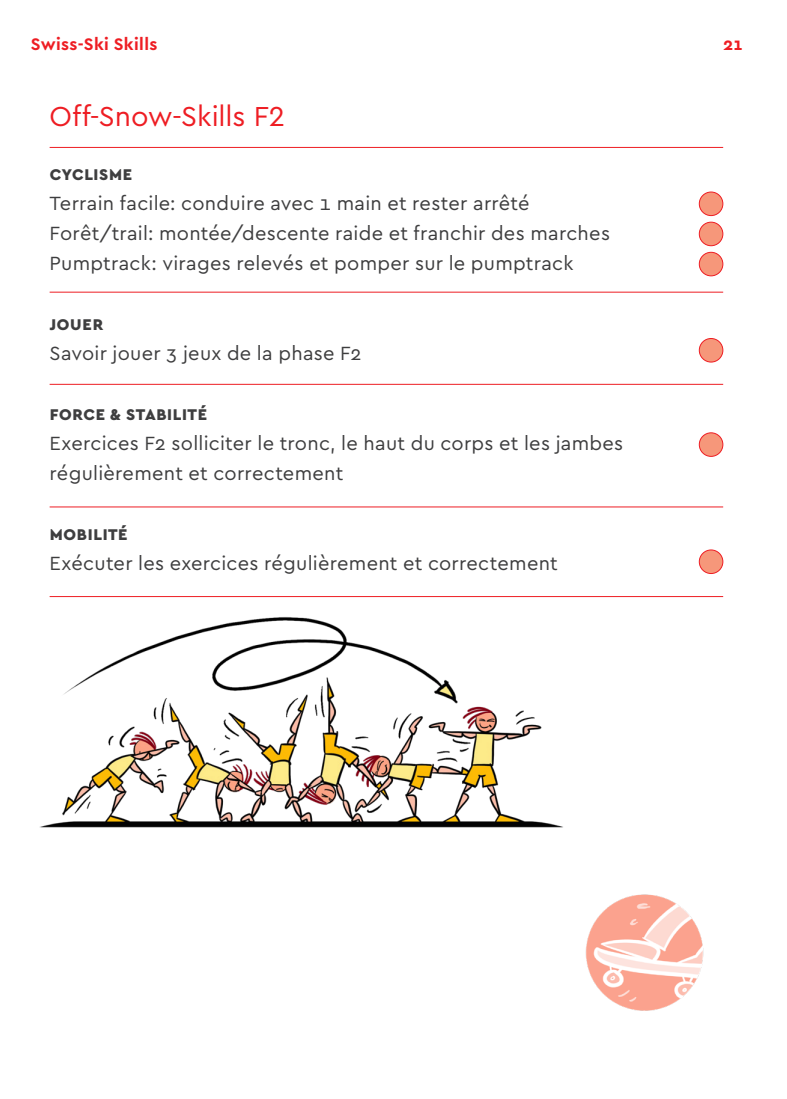
<style>
.page{position:relative;width:787px;height:1099px;background:#fff}
.page>*{position:absolute;margin:0;border:0;box-sizing:border-box;transform-origin:0 0}
.t1{font:28.75px "Cera";letter-spacing:-.005em;color:#ee1d23}
.t2{font:20px/30px "Cera";letter-spacing:.015em;color:#3e3e3f}
.t3{font:700 17.5px "Cera";letter-spacing:.02em;color:#ee1d23}
.t4{font:900 16.25px "Cera";letter-spacing:.04em;color:#3e3e3f}
</style>
<div class="page">
<img style="left:585px;top:894px;width:119px;height:117px">
<hr style="left:50px;top:147px;width:673px;height:1px;background:#ee1d23">
<hr style="left:50px;top:292px;width:673px;height:1px;background:#ee1d23">
<hr style="left:50px;top:384px;width:673px;height:1px;background:#ee1d23">
<hr style="left:50px;top:506px;width:673px;height:1px;background:#ee1d23">
<hr style="left:50px;top:596px;width:673px;height:1px;background:#ee1d23">
<div style="left:699px;top:222px;width:24px;height:24px;background:#f6977a;border-radius:50%"></div>
<div style="left:699px;top:222px;width:24px;height:24px;border:1px solid #ee1d23;border-radius:50%"></div>
<div style="left:699px;top:192px;width:24px;height:23px;background:#f6977a;border-radius:50%"></div>
<div style="left:699px;top:192px;width:24px;height:24px;border:1px solid #ee1d23;border-radius:50%"></div>
<div style="left:699px;top:252px;width:24px;height:24px;background:#f6977a;border-radius:50%"></div>
<div style="left:699px;top:252px;width:24px;height:24px;border:1px solid #ee1d23;border-radius:50%"></div>
<div style="left:699px;top:338px;width:24px;height:24px;background:#f6977a;border-radius:50%"></div>
<div style="left:699px;top:338px;width:24px;height:24px;border:1px solid #ee1d23;border-radius:50%"></div>
<div style="left:699px;top:433px;width:24px;height:23px;background:#f6977a;border-radius:50%"></div>
<div style="left:699px;top:432px;width:24px;height:24px;border:1px solid #ee1d23;border-radius:50%"></div>
<div style="left:699px;top:550px;width:24px;height:23px;background:#f6977a;border-radius:50%"></div>
<div style="left:699px;top:549px;width:24px;height:25px;border:1px solid #ee1d23;border-radius:50%"></div>
<img style="left:40px;top:596px;width:526px;height:232px">
<p class="t3" style="left:31px;top:32px;width:128px">Swiss-Ski Skills</p>
<p class="t3" style="left:723px;top:32px;width:21px">21</p>
<h1 class="t1" style="left:50px;top:97px;width:237px">Off-Snow-Skills F2</h1>
<p class="t4" style="left:50px;top:164px;width:84px">CYCLISME</p>
<p class="t2" style="left:50px;top:187px;width:562px">Terrain facile: conduire avec 1 main et rester arrêté<br>Forêt/trail: montée/descente raide et franchir des marches<br>Pumptrack: virages relevés et pomper sur le pumptrack</p>
<p class="t4" style="left:50px;top:314px;width:55px">JOUER</p>
<p class="t2" style="left:50px;top:337px;width:313px">Savoir jouer 3 jeux de la phase F2</p>
<p class="t4" style="left:50px;top:404px;width:159px">FORCE &amp; STABILITÉ</p>
<p class="t2" style="left:50px;top:427px;width:575px">Exercices F2 solliciter le tronc, le haut du corps et les jambes régulièrement et correctement</p>
<p class="t4" style="left:50px;top:524px;width:79px">MOBILITÉ</p>
<p class="t2" style="left:50px;top:547px;width:510px">Exécuter les exercices régulièrement et correctement</p>
</div>
